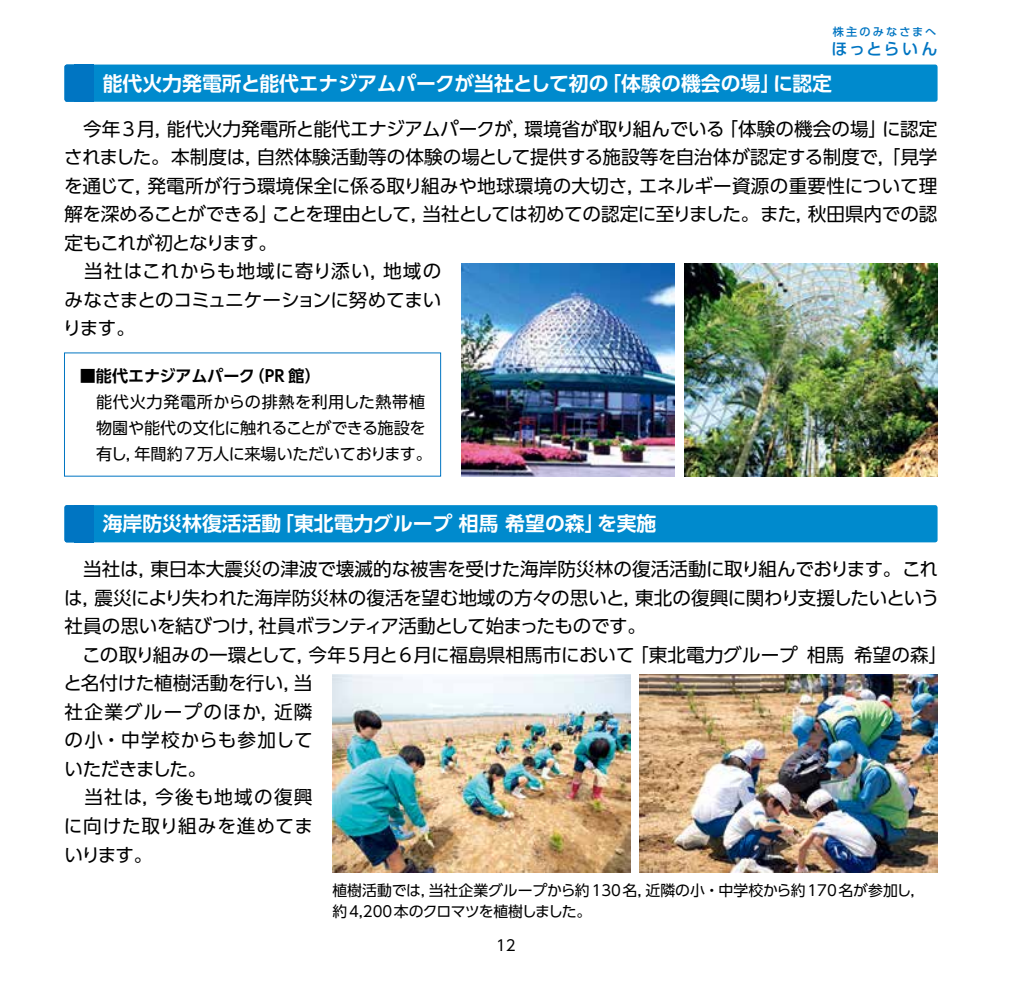
<style>
.page{position:relative;width:1012px;height:983px;background:#fff}
.page>*{position:absolute;margin:0;border:0;box-sizing:border-box;transform-origin:0 0}
.t1{font:700 19.78px "UD Shin Go Pro De";color:#fff}
.t2{font:18.55px/28.5px "UD Shin Go Pro";letter-spacing:-.005em;color:#000}
.t3{font:16.1px/26.1px "UD Shin Go Pro";color:#000}
.t4{font:700 16.1px "UD Shin Go Pro De";letter-spacing:-.01em;color:#000}
.t5{font:500 16.1px "UD Shin Go Pro";letter-spacing:.095em;color:#0075c2}
.t6{font:14.88px/21.2px "UD Shin Go Pro";color:#000}
.t7{font:500 11.2px "UD Shin Go Pro";letter-spacing:.195em;color:#0075c2}
</style>
<div class="page">
<div style="left:64px;top:64px;width:874px;height:38px;background:#008acd;border-radius:2px"></div>
<div style="left:64px;top:64px;width:20px;height:38px;background:#0075c2;border-radius:2px"></div>
<div style="left:74px;top:64px;width:20px;height:38px;background:#0075c2"></div>
<img style="left:461px;top:263px;width:214px;height:213px">
<img style="left:685px;top:263px;width:253px;height:213px">
<div style="left:64px;top:505px;width:874px;height:37px;background:#008acd;border-radius:2px"></div>
<div style="left:64px;top:505px;width:20px;height:37px;background:#0075c2;border-radius:2px"></div>
<div style="left:74px;top:505px;width:20px;height:37px;background:#0075c2"></div>
<img style="left:332px;top:674px;width:298px;height:198px">
<img style="left:640px;top:674px;width:298px;height:198px">
<p class="t7" style="left:833px;top:23px;width:105px">株主のみなさまへ</p>
<p class="t5" style="left:832px;top:36px;width:107px">ほっとらいん</p>
<p class="t1" style="left:103px;top:67px;width:731px">能代火力発電所と能代エナジアムパークが当社として初の「体験の機会の場」に認定</p>
<p class="t2" style="left:63px;top:114px;width:876px">　今年3月，能代火力発電所と能代エナジアムパークが，環境省が取り組んでいる「体験の機会の場」に認定されました。本制度は，自然体験活動等の体験の場として提供する施設等を自治体が認定する制度で，「見学を通じて，発電所が行う環境保全に係る取り組みや地球環境の大切さ，エネルギー資源の重要性について理解を深めることができる」ことを理由として，当社としては初めての認定に至りました。また，秋田県内での認定もこれが初となります。<br>　当社はこれからも地域に寄り添い，地域の<br>みなさまとのコミュニケーションに努めてまい<br>ります。</p>
<p class="t4" style="left:80px;top:362px;width:243px">■能代エナジアムパーク（PR 館）</p>
<p class="t3" style="left:96px;top:388px;width:337px">能代火力発電所からの排熱を利用した熱帯植物園や能代の文化に触れることができる施設を有し，年間約7万人に来場いただいております。</p>
<p class="t1" style="left:103px;top:507px;width:555px">海岸防災林復活活動「東北電力グループ 相馬 希望の森」を実施</p>
<p class="t2" style="left:63px;top:554px;width:886px">　当社は，東日本大震災の津波で壊滅的な被害を受けた海岸防災林の復活活動に取り組んでおります。これは，震災により失われた海岸防災林の復活を望む地域の方々の思いと，東北の復興に関わり支援したいという社員の思いを結びつけ，社員ボランティア活動として始まったものです。<br>　この取り組みの一環として，今年5月と6月に福島県相馬市において「東北電力グループ 相馬 希望の森」と名付けた植樹活動を行い，当<br>社企業グループのほか，近隣<br>の小・中学校からも参加して<br>いただきました。<br>　当社は，今後も地域の復興<br>に向けた取り組みを進めてま<br>いります。</p>
<p class="t6" style="left:332px;top:878px;width:594px">植樹活動では，当社企業グループから約130名，近隣の小・中学校から約170名が参加し，約4,200本のクロマツを植樹しました。</p>
<p class="t6" style="left:496px;top:934px;width:21px">12</p>
</div>
